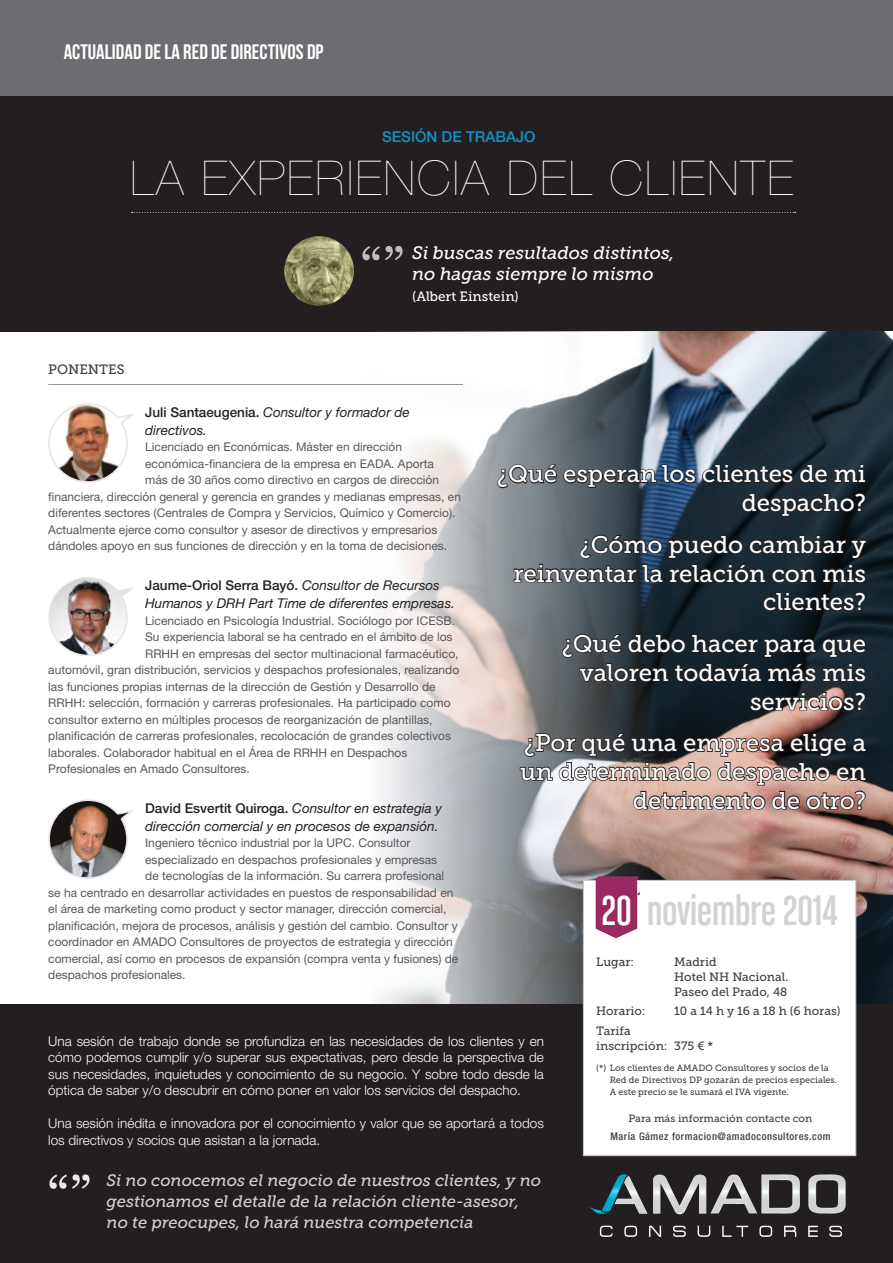
<style>
.page{position:relative;width:893px;height:1263px;background:#fff}
.page>*{position:absolute;margin:0;border:0;box-sizing:border-box;transform-origin:0 0}
.t1{font:54px "Georgia";color:#bcbdc0}
.Normal-Para-Style{font:54px "Georgia";color:#e6e7e9}
.t2{font:200 48px "Helvetica Neue LT Std";letter-spacing:.05em;color:#fff}
.t3{font:45px "Chalet Comprime Cologne Sixty";color:#d1d2d4}
.Heading_1{font:24px/28.8px "Museo Slab 500";color:#fff;text-align:right}
.Apartado-Portada{font:21px "Bebas Neue";color:#fff}
.Respuesta{font:italic 18px/21px "Museo Slab 500";color:#fff}
.Respuesta-2{font:italic 16.5px/21px "Museo Slab 500";color:#d1d2d4}
.t4{font:500 15px "Helvetica Neue LT Std";color:#1391c8}
.Cuerpo{font:300 13.5px/16.5px "Helvetica Neue LT Std";color:#fff;text-align:justify}
.Cuerpo-2{font:italic 13.5px/18px "Helvetica Neue LT Std";color:#231f20}
.Respuesta-3{font:13.5px "Museo Slab 500";color:#fff}
.t5{font:13.5px "Museo Slab 500";color:#3e3e3f}
.Cuerpo-3{font:12px "Helvetica Neue LT Std";color:#57585a}
.t6{font:12px/15px "Museo Slab 500";color:#3e3e3f}
.t7{font:500 condensed 10.5px "Helvetica Neue LT Std";letter-spacing:.05em;color:#3e3e3f}
.t8{font:10.5px "Museo Slab 500";color:#3e3e3f}
.t9{font:9px/12px "Museo Slab 500";color:#3e3e3f}
.s1{font-weight:500;font-style:normal}
.s2{color:#fff}
</style>
<div class="page">
<div style="left:0;top:96px;width:893px;height:1167px;background:#231f20"></div>
<div style="left:0;top:332px;width:893px;height:671px;background:#fff"></div>
<img style="left:380px;top:332px;width:513px;height:671px">
<svg style="left:600px;top:1225px;width:13px;height:12px"></svg>
<svg style="left:624px;top:1226px;width:13px;height:11px"></svg>
<svg style="left:649px;top:1226px;width:12px;height:11px"></svg>
<svg style="left:673px;top:1226px;width:13px;height:11px"></svg>
<svg style="left:698px;top:1226px;width:12px;height:11px"></svg>
<svg style="left:722px;top:1226px;width:26px;height:11px"></svg>
<svg style="left:759px;top:1226px;width:13px;height:11px"></svg>
<svg style="left:784px;top:1226px;width:12px;height:11px"></svg>
<svg style="left:808px;top:1226px;width:10px;height:11px"></svg>
<svg style="left:829px;top:1226px;width:13px;height:11px"></svg>
<svg style="left:808px;top:1174px;width:38px;height:39px"></svg>
<svg style="left:589px;top:1174px;width:211px;height:40px;background:#63676a"></svg>
<svg style="left:132px;top:212px;width:664px;height:1px"></svg>
<img style="left:284px;top:236px;width:70px;height:70px;border-radius:35px">
<svg style="left:496px;top:463px;width:371px;height:55px;background:#38434e"></svg>
<svg style="left:513px;top:534px;width:354px;height:81px;background:#2e373e"></svg>
<svg style="left:561px;top:633px;width:306px;height:82px;background:#262c31"></svg>
<svg style="left:519px;top:732px;width:348px;height:84px;background:#7e6e6a"></svg>
<div style="left:583px;top:880px;width:273px;height:276px;background:#fff;border:1px solid #c7c8ca"></div>
<svg style="left:596px;top:876px;width:43px;height:62px;background:#a34171"></svg>
<img style="left:48px;top:403px;width:85px;height:80px">
<img style="left:48px;top:799px;width:85px;height:80px">
<img style="left:48px;top:577px;width:85px;height:79px">
<hr style="left:48px;top:384px;width:415px;height:1px;background:#939598">
<div style="left:0;top:0;width:893px;height:96px;background:#6c6d70"></div>
<p class="Apartado-Portada" style="left:64px;top:40px;width:261px">ACTUALIDAD DE LA RED DE DIRECTIVOS DP</p>
<p class="t4" style="left:382px;top:128px;width:155px">SESIÓN DE TRABAJO</p>
<p class="t2" style="left:131px;top:150px;width:664px">LA EXPERIENCIA DEL CLIENTE</p>
<p class="t5" style="left:48px;top:362px;width:78px">PONENTES</p>
<p class="t1" style="left:360px;top:228px;width:46px">“”</p>
<p class="Respuesta" style="left:412px;top:242px;width:264px">Si buscas resultados distintos, no hagas siempre lo mismo</p>
<p class="Respuesta-3" style="left:412px;top:289px;width:108px">(Albert Einstein)</p>
<p class="Cuerpo-2" style="left:145px;top:403px;width:266px"><span class="s1">Juli Santaeugenia.</span> Consultor y formador de directivos.</p>
<p class="Cuerpo-3" style="left:145px;top:440px;width:258px">Licenciado en Económicas. Máster en dirección</p>
<p class="Cuerpo-3" style="left:145px;top:456px;width:290px">económica-financiera de la empresa en EADA. Aporta</p>
<p class="Cuerpo-3" style="left:145px;top:473px;width:295px">más de 30 años como directivo en cargos de dirección</p>
<p class="Cuerpo-3" style="left:48px;top:489px;width:414px">financiera, dirección general y gerencia en grandes y medianas empresas, en</p>
<p class="Cuerpo-3" style="left:48px;top:506px;width:409px">diferentes sectores (Centrales de Compra y Servicios, Químico y Comercio).</p>
<p class="Cuerpo-3" style="left:48px;top:522px;width:391px">Actualmente ejerce como consultor y asesor de directivos y empresarios</p>
<p class="Cuerpo-3" style="left:48px;top:539px;width:400px">dándoles apoyo en sus funciones de dirección y en la toma de decisiones.</p>
<p class="Heading_1" style="left:497px;top:460px;width:371px">¿Qué esperan los clientes de mi despacho?</p>
<p class="Heading_1" style="left:513px;top:530px;width:354px">¿Cómo puedo cambiar y reinventar la relación con mis clientes?</p>
<p class="Heading_1" style="left:562px;top:629px;width:306px">¿Qué debo hacer para que valoren todavía más mis servicios?</p>
<p class="Heading_1" style="left:520px;top:728px;width:347px">¿Por qué una empresa elige a un determinado despacho en detrimento de otro?</p>
<p class="Cuerpo-2" style="left:145px;top:576px;width:311px"><span class="s1">Jaume-Oriol Serra Bayó.</span> Consultor de Recursos<br>Humanos y DRH Part Time de diferentes empresas.</p>
<p class="Cuerpo-3" style="left:145px;top:613px;width:311px">Licenciado en Psicología Industrial. Sociólogo por ICESB.</p>
<p class="Cuerpo-3" style="left:145px;top:630px;width:309px">Su experiencia laboral se ha centrado en el ámbito de los</p>
<p class="Cuerpo-3" style="left:145px;top:646px;width:315px">RRHH en empresas del sector multinacional farmacéutico,</p>
<p class="Cuerpo-3" style="left:48px;top:663px;width:412px">automóvil, gran distribución, servicios y despachos profesionales, realizando</p>
<p class="Cuerpo-3" style="left:48px;top:679px;width:389px">las funciones propias internas de la dirección de Gestión y Desarrollo de</p>
<p class="Cuerpo-3" style="left:48px;top:696px;width:404px">RRHH: selección, formación y carreras profesionales. Ha participado como</p>
<p class="Cuerpo-3" style="left:48px;top:712px;width:386px">consultor externo en múltiples procesos de reorganización de plantillas,</p>
<p class="Cuerpo-3" style="left:48px;top:729px;width:404px">planificación de carreras profesionales, recolocación de grandes colectivos</p>
<p class="Cuerpo-3" style="left:48px;top:745px;width:361px">laborales. Colaborador habitual en el Área de RRHH en Despachos</p>
<p class="Cuerpo-3" style="left:48px;top:762px;width:203px">Profesionales en Amado Consultores.</p>
<p class="Cuerpo-2" style="left:145px;top:799px;width:298px"><span class="s1">David Esvertit Quiroga.</span> Consultor en estrategia y dirección comercial y en procesos de expansión.</p>
<p class="Cuerpo-3" style="left:145px;top:836px;width:267px">Ingeniero técnico industrial por la UPC. Consultor</p>
<p class="Cuerpo-3" style="left:145px;top:852px;width:294px">especializado en despachos profesionales y empresas</p>
<p class="Cuerpo-3" style="left:145px;top:869px;width:300px">de tecnologías de la información. Su carrera profesional</p>
<p class="Cuerpo-3" style="left:48px;top:885px;width:407px">se ha centrado en desarrollar actividades en puestos de responsabilidad en</p>
<p class="Cuerpo-3" style="left:48px;top:902px;width:400px">el área de marketing como product y sector manager, dirección comercial,</p>
<p class="Cuerpo-3" style="left:48px;top:918px;width:411px">planificación, mejora de procesos, análisis y gestión del cambio. Consultor y</p>
<p class="Cuerpo-3" style="left:48px;top:935px;width:406px">coordinador en AMADO Consultores de proyectos de estrategia y dirección</p>
<p class="Cuerpo-3" style="left:48px;top:951px;width:412px">comercial, así como en procesos de expansión (compra venta y fusiones) de</p>
<p class="Cuerpo-3" style="left:48px;top:968px;width:139px">despachos profesionales.</p>
<p class="t3" style="left:602px;top:885px;width:238px"><span class="s2">20</span> noviembre 2014</p>
<p class="t6" style="left:596px;top:954px;width:39px">Lugar:</p>
<p class="t6" style="left:674px;top:954px;width:44px">Madrid</p>
<p class="t6" style="left:674px;top:969px;width:116px">Hotel NH Nacional.<br>Paseo del Prado, 48</p>
<p class="t6" style="left:596px;top:1004px;width:51px">Horario:</p>
<p class="t6" style="left:674px;top:1004px;width:168px">10 a 14 h y 16 a 18 h (6 horas)</p>
<p class="t6" style="left:596px;top:1023px;width:119px">Tarifa<br>inscripción: 375 € *</p>
<p class="t9" style="left:610px;top:1062px;width:229px;text-indent:-14px">(*) Los clientes de AMADO Consultores y socios de la<br>Red de Directivos DP gozarán de precios especiales.<br>A este precio se le sumará el IVA vigente.</p>
<p class="t8" style="left:628px;top:1112px;width:185px">Para más información contacte con</p>
<p class="t7" style="left:610px;top:1130px;width:222px">María Gámez formacion@amadoconsultores.com</p>
<p class="Cuerpo" style="left:48px;top:1032px;width:497px">Una sesión de trabajo donde se profundiza en las necesidades de los clientes y en cómo podemos cumplir y/o superar sus expectativas, pero desde la perspectiva de sus necesidades, inquietudes y conocimiento de su negocio. Y sobre todo desde la óptica de saber y/o descubrir en cómo poner en valor los servicios del despacho.</p>
<p class="Cuerpo" style="left:48px;top:1115px;width:497px">Una sesión inédita e innovadora por el conocimiento y valor que se aportará a todos los directivos y socios que asistan a la jornada.</p>
<p class="Normal-Para-Style" style="left:47px;top:1157px;width:46px">“”</p>
<p class="Respuesta-2" style="left:107px;top:1170px;width:436px">Si no conocemos el negocio de nuestros clientes, y no gestionamos el detalle de la relación cliente-asesor, no te preocupes, lo hará nuestra competencia</p>
</div>
